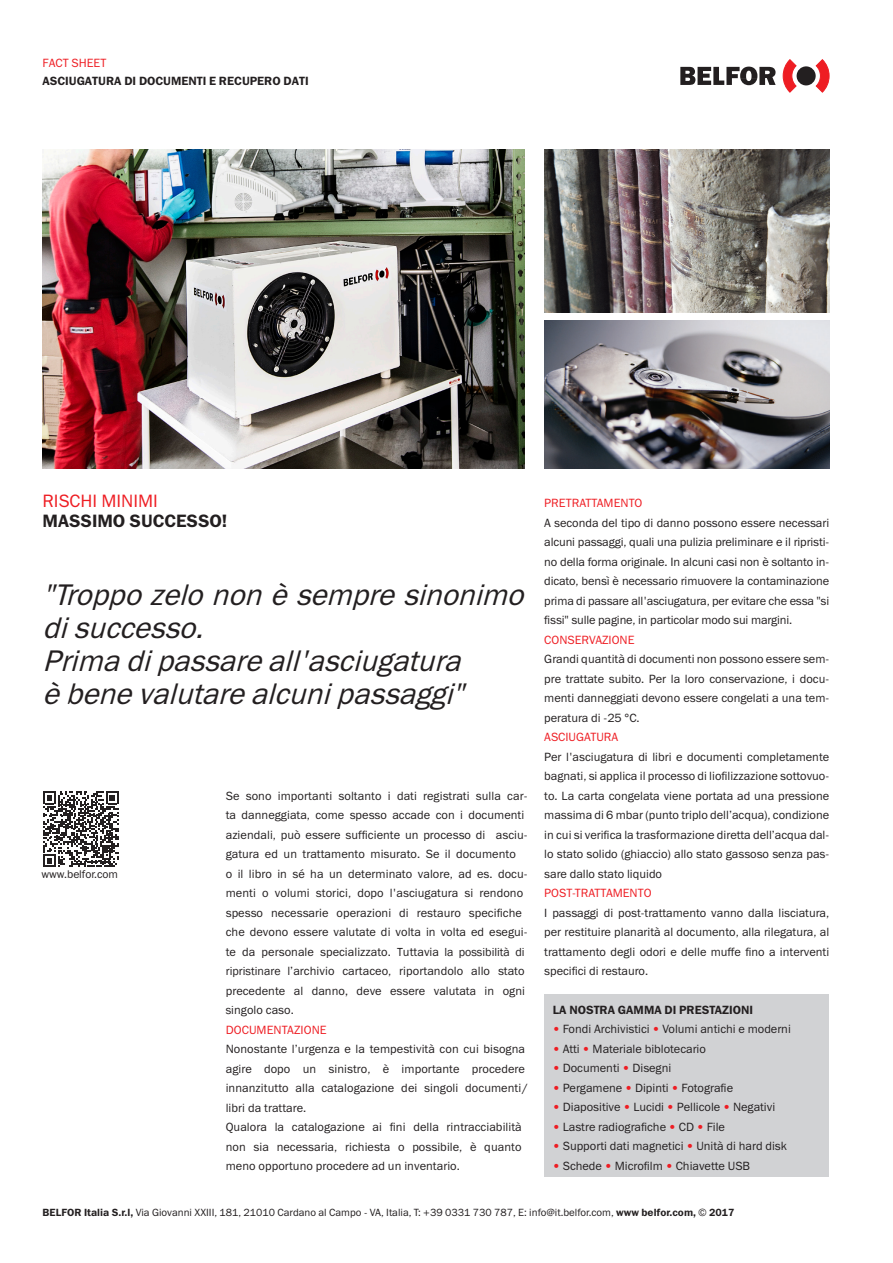
<style>
.page{position:relative;width:893px;height:1263px;background:#fff}
.page>*{position:absolute;margin:0;border:0;box-sizing:border-box;transform-origin:0 0}
.t1{font:italic 30px/33px "Franklin Gothic Book ITC";color:#231f20}
.t2{font:18px "Franklin Gothic Demi ITC";color:#231f20}
.t3{font:18px "Franklin Gothic Book ITC";color:#ee1d23}
.t4{font:12px/19.5px "Franklin Gothic Book ITC";letter-spacing:.005em;color:#231f20;text-align:justify}
.t5{font:12px "Franklin Gothic Book ITC";color:#ee1d23}
.t6{font:12px "Franklin Gothic Demi ITC";color:#231f20}
.t7{font:11.25px "Franklin Gothic Book ITC";color:#231f20}
.t8{font:10.5px "Franklin Gothic Book ITC";color:#231f20}
.s1{font-family:"Franklin Gothic"}
.s2{color:#ee1d23}
.s3{font-family:"Franklin Gothic Demi ITC"}
</style>
<div class="page">
<img style="left:544px;top:149px;width:285px;height:163px">
<img style="left:544px;top:321px;width:285px;height:147px">
<div style="left:544px;top:994px;width:285px;height:183px;background:#d1d2d4"></div>
<img style="left:43px;top:149px;width:482px;height:319px">
<svg style="left:680px;top:67px;width:96px;height:18px"></svg>
<div style="left:797px;top:66px;width:19px;height:19px;background:#231f20;border-radius:50%"></div>
<svg style="left:783px;top:60px;width:13px;height:32px"></svg>
<svg style="left:816px;top:60px;width:13px;height:32px"></svg>
<svg style="left:43px;top:791px;width:76px;height:76px"></svg>
<p class="t5" style="left:43px;top:55px;width:65px">FACT SHEET</p>
<p class="t6" style="left:43px;top:74px;width:268px">ASCIUGATURA DI DOCUMENTI E RECUPERO DATI</p>
<h2 class="t3" style="left:43px;top:489px;width:117px">RISCHI MINIMI</h2>
<h2 class="t2" style="left:43px;top:509px;width:186px">MASSIMO SUCCESSO!</h2>
<h1 class="t1" style="left:43px;top:578px;width:492px">"Troppozelononèsempresinonimo disuccesso.<br>Primadipassareall'asciugatura</h1>
<h1 class="t1" style="left:43px;top:677px;width:432px">èbenevalutarealcunipassaggi"</h1>
<p class="t7" style="left:41px;top:867px;width:78px">www.belfor.com</p>
<p class="t4" style="left:226px;top:786px;width:303px;text-align:left">Se sono importanti soltanto i dati registrati sulla car&shy;ta danneggiata, come spesso accade con i documenti aziendali, può essere sufficiente un processo di asciu&shy;gatura ed un trattamento misurato. Se il documento<br>o il libro in sé ha un determinato valore, ad es. docu&shy;menti o volumi storici, dopo l'asciugatura si rendono spesso necessarie operazioni di restauro specifiche che devono essere valutate di volta in volta ed esegui&shy;te da personale specializzato. <span class="s1">T</span>uttavia <span class="s1">la possibilità di ripristinare</span> l’archivio cartaceo, riportandolo allo stato precedente al danno<span class="s1">,</span> deve essere valutat<span class="s1">a</span> in ogni <span class="s1">si</span>ngolo caso.<br><span class="s2">DOCUMENTAZIONE</span></p>
<p class="t4" style="left:226px;top:1039px;width:303px;text-align:left">Nonostante l’urgenza e la tempestività con cui bisogna agire dopo un sinistro, è importante procedere innanzitutto alla catalogazione dei singoli documenti/ libri da trattare.<br>Qualora la catalogazione ai fini della rintracciabilità non sia necessaria, richiesta o possibile, è quanto meno opportuno procedere ad un inventario.</p>
<p class="t5" style="left:544px;top:495px;width:100px">PRETRATTAMENTO</p>
<p class="t4" style="left:544px;top:512px;width:286px">A seconda del tipo di danno possono essere necessari alcuni passaggi, quali una pulizia preliminare e il ripristi&shy;no della forma originale. In alcuni casi non è soltanto in&shy;dicato, bensì è necessario rimuovere la contaminazione prima di passare all'asciugatura, per evitare che essa "si fissi" sulle pagine, in particolar modo sui margini.</p>
<p class="t5" style="left:544px;top:632px;width:92px">CONSERVAZIONE</p>
<p class="t4" style="left:544px;top:649px;width:286px">Grandi quantità di documenti non possono essere sem&shy;pre trattate subito. Per la loro conservazione, i docu&shy;menti danneggiati devono essere congelati a una tem&shy;peratura di -25 °C.</p>
<p class="t5" style="left:544px;top:729px;width:75px">ASCIUGATURA</p>
<p class="t4" style="left:544px;top:746px;width:286px">Per l'asciugatura di libri e documenti completamente bagnati, si applica il processo di liofilizzazione sottovuo&shy;to. La carta congelata viene portata ad una pressione massima di 6 mbar (punto triplo dell’acqua), condizione in cui si verifica la trasformazione diretta dell’acqua dal&shy;lo stato solido (ghiaccio) allo stato gassoso senza pas&shy;sare dallo stato liquido</p>
<p class="t5" style="left:544px;top:885px;width:109px">POST-TRATTAMENTO</p>
<p class="t4" style="left:544px;top:902px;width:286px">I passaggi di post-trattamento vanno dalla lisciatura, per restituire planarità al documento, alla rilegatura, al trattamento degli odori e delle muffe fino a interventi specifici di restauro.</p>
<p class="t6" style="left:553px;top:1002px;width:202px">LA NOSTRA GAMMA DI PRESTAZIONI</p>
<p class="t4" style="left:553px;top:1019px;width:240px"><span class="s2">•</span> Fondi Archivistici <span class="s2">•</span> Volumi antichi e moderni</p>
<p class="t4" style="left:553px;top:1038px;width:155px"><span class="s2">•</span> Atti <span class="s2">•</span> Materiale biblotecario</p>
<p class="t4" style="left:553px;top:1058px;width:120px"><span class="s2">•</span> Documenti <span class="s2">•</span> Disegni</p>
<p class="t4" style="left:553px;top:1077px;width:182px"><span class="s2">•</span> Pergamene <span class="s2">•</span> Dipinti <span class="s2">•</span> Fotografie</p>
<p class="t4" style="left:553px;top:1097px;width:224px"><span class="s2">•</span> Diapositive <span class="s2">•</span> Lucidi <span class="s2">•</span> Pellicole <span class="s2">•</span> Negativi</p>
<p class="t4" style="left:553px;top:1116px;width:174px"><span class="s2">•</span> Lastre radiografiche <span class="s2">•</span> CD <span class="s2">•</span> File</p>
<p class="t4" style="left:553px;top:1136px;width:236px"><span class="s2">•</span> Supporti dati magnetici <span class="s2">•</span> Unità di hard disk</p>
<p class="t4" style="left:553px;top:1155px;width:199px"><span class="s2">•</span> Schede <span class="s2">•</span> Microfilm <span class="s2">•</span> Chiavette USB</p>
<p class="t8" style="left:43px;top:1206px;width:694px"><span class="s3">BELFOR Italia S.r.l,</span> Via Giovanni XXIII, 181, 21010 Cardano al Campo - VA, Italia, T: +39 0331 730 787, E: info@it.belfor.com, <span class="s3">www belfor.com,</span> © <span class="s3">2017</span></p>
</div>
